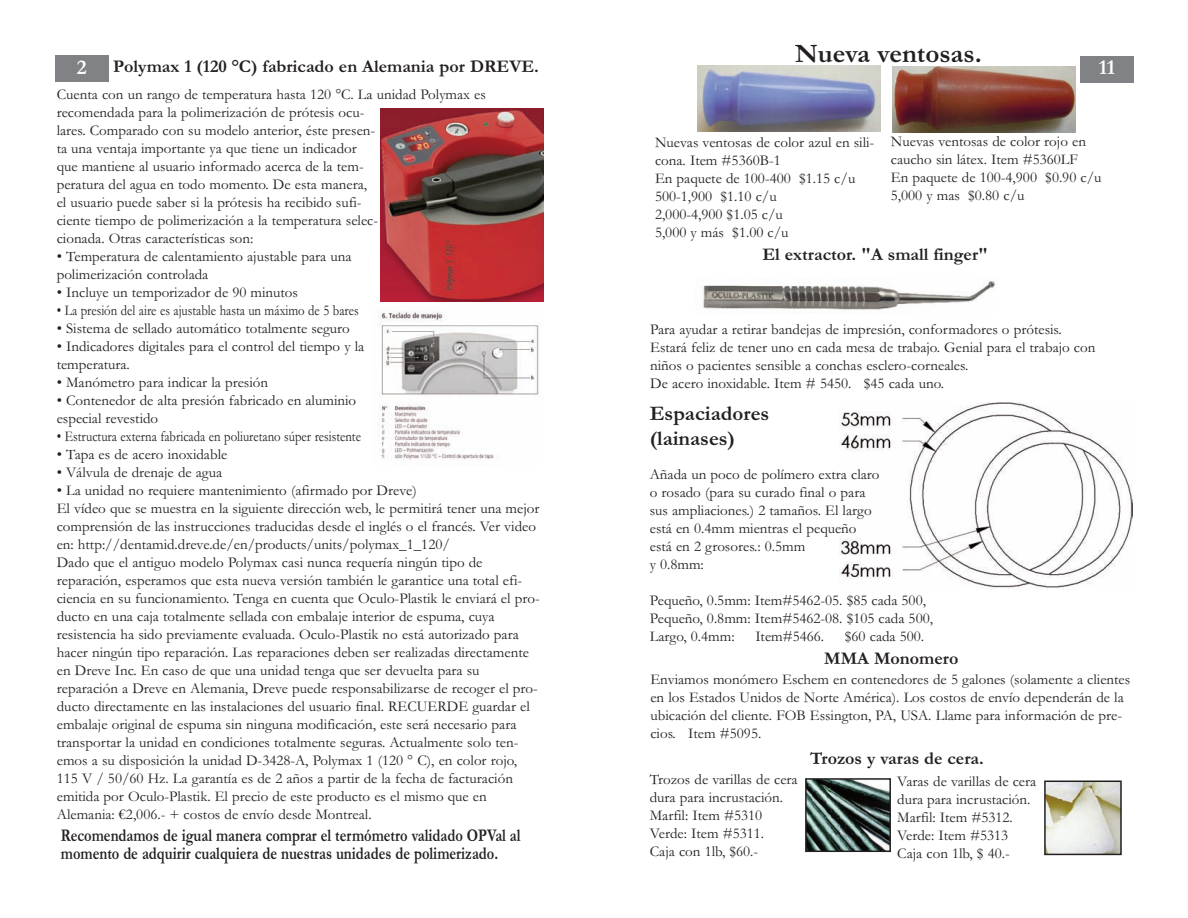
<style>
.page{position:relative;width:1188px;height:918px;background:#fff}
.page>*{position:absolute;margin:0;border:0;box-sizing:border-box;transform-origin:0 0}
.t1{font:700 27px "Garamond";color:#231f20}
.t2{font:700 21px/25.2px "Garamond";color:#231f20}
.t3{font:700 21px "Garamond";color:#fff}
.t4{font:700 18px/18px "Garamond";color:#231f20;scale:.8 1}
.t5{font:700 18px "Garamond";color:#231f20}
.t6{font:15px/18px "Garamond";color:#231f20}
.t7{font:15px "Garamond";color:#231f20;scale:.85 1}
</style>
<div class="page">
<div style="left:55px;top:56px;width:54px;height:26px;background:#808285"></div>
<img style="left:380px;top:109px;width:163px;height:193px">
<img style="left:379px;top:310px;width:161px;height:150px">
<img style="left:703px;top:281px;width:293px;height:29px">
<img style="left:840px;top:402px;width:292px;height:186px">
<img style="left:808px;top:781px;width:80px;height:68px">
<div style="left:805px;top:778px;width:86px;height:74px;border:2px solid #231f20"></div>
<img style="left:1047px;top:784px;width:72px;height:68px">
<div style="left:1044px;top:781px;width:78px;height:74px;border:2px solid #231f20"></div>
<div style="left:1080px;top:56px;width:54px;height:27px;background:#808285"></div>
<img style="left:697px;top:66px;width:184px;height:66px">
<img style="left:892px;top:67px;width:184px;height:66px">
<p class="t5" style="left:113px;top:55px;width:427px">Polymax 1 (120 °C) fabricado en Alemania por DREVE.</p>
<h2 class="t3" style="left:77px;top:54px;width:11px">2</h2>
<p class="t6" style="left:57px;top:85px;width:431px">Cuenta con un rango de temperatura hasta 120 °C. La unidad Polymax es recomendada para la polimerización de prótesis ocu-<br>lares. Comparado con su modelo anterior, éste presen-<br>ta una ventaja importante ya que tiene un indicador<br>que mantiene al usuario informado acerca de la tem-<br>peratura del agua en todo momento. De esta manera,<br>el usuario puede saber si la prótesis ha recibido sufi-<br>ciente tiempo de polimerización a la temperatura selec-<br>cionada. Otras características son:</p>
<p class="t6" style="left:57px;top:247px;width:296px">• Temperatura de calentamiento ajustable para una polimerización controlada</p>
<p class="t6" style="left:57px;top:283px;width:243px">• Incluye un temporizador de 90 minutos</p>
<p class="t7" style="left:57px;top:301px;width:357px">• La presión del aire es ajustable hasta un máximo de 5 bares</p>
<p class="t6" style="left:57px;top:319px;width:295px">• Sistema de sellado automático totalmente seguro</p>
<p class="t6" style="left:57px;top:337px;width:309px">• Indicadores digitales para el control del tiempo y la temperatura.</p>
<p class="t6" style="left:57px;top:373px;width:213px">• Manómetro para indicar la presión</p>
<p class="t6" style="left:57px;top:391px;width:301px">• Contenedor de alta presión fabricado en aluminio especial revestido</p>
<p class="t7" style="left:57px;top:427px;width:360px">• Estructura externa fabricada en poliuretano súper resistente</p>
<p class="t6" style="left:57px;top:445px;width:172px">• Tapa es de acero inoxidable</p>
<p class="t6" style="left:57px;top:463px;width:167px">• Válvula de drenaje de agua</p>
<p class="t6" style="left:57px;top:481px;width:485px">• La unidad no requiere mantenimiento (afirmado por Dreve)<br>El vídeo que se muestra en la siguiente dirección web, le permitirá tener una mejor comprensión de las instrucciones traducidas desde el inglés o el francés. Ver video en: http://dentamid.dreve.de/en/products/units/polymax_1_120/<br>Dado que el antiguo modelo Polymax casi nunca requería ningún tipo de reparación, esperamos que esta nueva versión también le garantice una total efi&shy;ciencia en su funcionamiento. Tenga en cuenta que Oculo-Plastik le enviará el pro&shy;ducto en una caja totalmente sellada con embalaje interior de espuma, cuya resistencia ha sido previamente evaluada. Oculo-Plastik no está autorizado para hacer ningún tipo reparación. Las reparaciones deben ser realizadas directamente en Dreve Inc. En caso de que una unidad tenga que ser devuelta para su reparación a Dreve en Alemania, Dreve puede responsabilizarse de recoger el pro&shy;ducto directamente en las instalaciones del usuario final. RECUERDE guardar el embalaje original de espuma sin ninguna modificación, este será necesario para transportar la unidad en condiciones totalmente seguras. Actualmente solo ten&shy;emos a su disposición la unidad D-3428-A, Polymax 1 (120 ° C), en color rojo, 115 V / 50/60 Hz. La garantía es de 2 años a partir de la fecha de facturación emitida por Oculo-Plastik. El precio de este producto es el mismo que en Alemania: €2,006.- + costos de envío desde Montreal.</p>
<p class="t4" style="left:61px;top:826px;width:576px">Recomendamos de igual manera comprar el termómetro validado OPVal al momento de adquirir cualquiera de nuestras unidades de polimerizado.</p>
<h1 class="t1" style="left:795px;top:37px;width:188px">Nueva ventosas.</h1>
<h2 class="t3" style="left:1099px;top:55px;width:18px">11</h2>
<p class="t6" style="left:655px;top:132px;width:221px">Nuevas ventosas de color azul en sili&shy;cona. Item #5360B-1<br>En paquete de 100-400 $1.15 c/u<br>500-1,900 $1.10 c/u<br>2,000-4,900 $1.05 c/u<br>5,000 y más $1.00 c/u</p>
<p class="t6" style="left:891px;top:132px;width:212px">Nuevas ventosas de color rojo en caucho sin látex. Item #5360LF<br>En paquete de 100-4,900 $0.90 c/u<br>5,000 y mas $0.80 c/u</p>
<p class="t5" style="left:762px;top:243px;width:227px">El extractor. "A small finger"</p>
<p class="t6" style="left:650px;top:319px;width:447px">Para ayudar a retirar bandejas de impresión, conformadores o prótesis.<br>Estará feliz de tener uno en cada mesa de trabajo. Genial para el trabajo con niños o pacientes sensible a conchas esclero-corneales.<br>De acero inoxidable. Item # 5450. $45 cada uno.</p>
<h2 class="t2" style="left:650px;top:400px;width:121px">Espaciadores (lainases)</h2>
<p class="t6" style="left:650px;top:465px;width:231px">Añada un poco de polímero extra claro o rosado (para su curado final o para sus ampliaciones.) 2 tamaños. El largo está en 0.4mm mientras el pequeño está en 2 grosores.: 0.5mm<br>y 0.8mm:</p>
<p class="t6" style="left:650px;top:591px;width:285px">Pequeño, 0.5mm: Item#5462-05. $85 cada 500,<br>Pequeño, 0.8mm: Item#5462-08. $105 cada 500,<br>Largo, 0.4mm:</p>
<p class="t6" style="left:755px;top:627px;width:70px">Item#5466.</p>
<p class="t6" style="left:845px;top:627px;width:81px">$60 cada 500.</p>
<p class="t5" style="left:824px;top:648px;width:136px">MMA Monomero</p>
<p class="t6" style="left:650px;top:670px;width:481px">Enviamos monómero Eschem en contenedores de 5 galones (solamente a clientes en los Estados Unidos de Norte América). Los costos de envío dependerán de la ubicación del cliente. FOB Essington, PA, USA. Llame para información de pre&shy;cios. Item #5095.</p>
<p class="t5" style="left:810px;top:747px;width:175px">Trozos y varas de cera.</p>
<p class="t6" style="left:650px;top:770px;width:149px">Trozos de varillas de cera dura para incrustación.<br>Marfil: Item #5310<br>Verde: Item #5311.<br>Caja con 1lb, $60.-</p>
<p class="t6" style="left:897px;top:771px;width:141px">Varas de varillas de cera dura para incrustación.<br>Marfil: Item #5312.<br>Verde: Item #5313<br>Caja con 1lb, $ 40.-</p>
</div>
